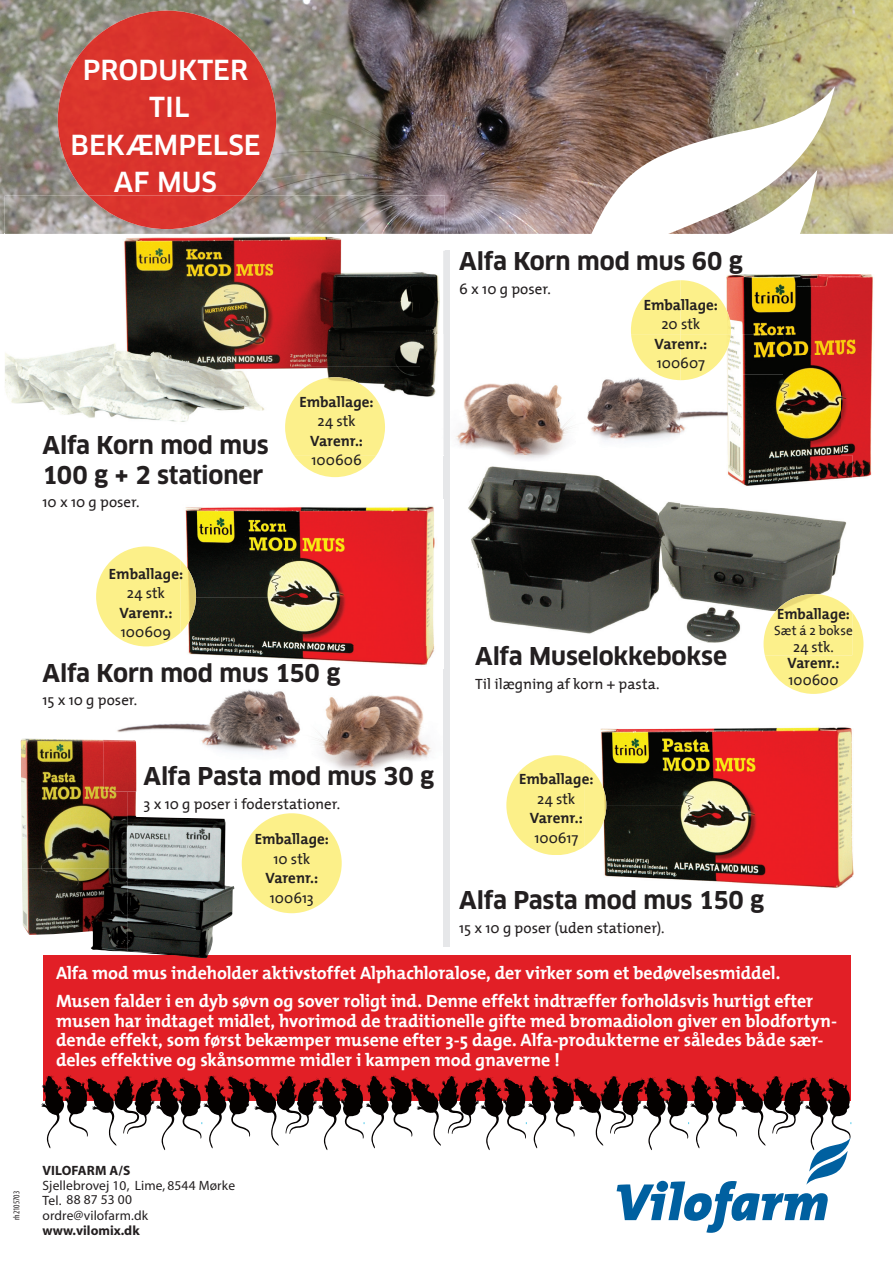
<style>
.page{position:relative;width:893px;height:1263px;background:#fff}
.page>*{position:absolute;margin:0;border:0;box-sizing:border-box;transform-origin:0 0}
.t1{font:500 27px/37.5px "Clan OT";color:#fff;text-align:center}
.t2{font:700 24px/29.7px "Clan OT";letter-spacing:-.01em;color:#231f20}
.t3{font:700 18px/19.5px "The Mix";letter-spacing:-.005em;color:#fff}
.t4{font:15px "The Mix 5";color:#231f20}
.t5{font:700 15px "The Mix";color:#231f20}
.t6{font:13.5px/14.2px "Myriad";letter-spacing:.01em;color:#231f20}
.t7{font:700 13.5px "Myriad";color:#231f20}
.t8{font:13.5px "The Mix 5";letter-spacing:.01em;color:#231f20}
.t9{font:condensed 9px "Myriad Pro";letter-spacing:.01em;color:#231f20;scale:.96 1}
</style>
<div class="page">
<img style="left:117px;top:646px;width:333px;height:145px">
<img style="left:449px;top:334px;width:231px;height:145px">
<div style="left:43px;top:955px;width:807px;height:145px;background:#e21f26"></div>
<div style="left:443px;top:251px;width:6px;height:696px;background:#e6e7e9"></div>
<img style="left:0;top:0;width:893px;height:234px">
<svg style="left:555px;top:86px;width:280px;height:148px"></svg>
<img style="left:58px;top:11px;width:218px;height:185px">
<svg style="left:41px;top:1075px;width:810px;height:158px"></svg>
<img style="left:5px;top:196px;width:440px;height:170px">
<img style="left:5px;top:366px;width:244px;height:56px">
<img style="left:249px;top:366px;width:171px;height:45px">
<img style="left:420px;top:334px;width:23px;height:63px">
<img style="left:443px;top:251px;width:2px;height:204px">
<img style="left:88px;top:196px;width:158px;height:33px">
<img style="left:726px;top:274px;width:114px;height:82px">
<img style="left:840px;top:274px;width:33px;height:204px">
<img style="left:784px;top:356px;width:56px;height:99px">
<img style="left:731px;top:334px;width:53px;height:40px">
<img style="left:680px;top:374px;width:104px;height:81px">
<img style="left:181px;top:500px;width:263px;height:168px">
<img style="left:584px;top:727px;width:270px;height:161px">
<img style="left:468px;top:479px;width:379px;height:164px">
<img style="left:466px;top:455px;width:214px;height:24px">
<img style="left:680px;top:455px;width:172px;height:53px">
<svg style="left:294px;top:455px;width:82px;height:22px"></svg>
<img style="left:285px;top:377px;width:100px;height:78px">
<svg style="left:506px;top:755px;width:78px;height:100px"></svg>
<img style="left:584px;top:764px;width:22px;height:83px">
<svg style="left:631px;top:280px;width:49px;height:54px"></svg>
<img style="left:631px;top:334px;width:49px;height:46px">
<img style="left:680px;top:280px;width:51px;height:100px">
<svg style="left:96px;top:546px;width:85px;height:100px"></svg>
<img style="left:181px;top:560px;width:15px;height:72px">
<svg style="left:765px;top:612px;width:98px;height:82px"></svg>
<img style="left:763px;top:594px;width:89px;height:61px">
<img style="left:21px;top:738px;width:107px;height:214px">
<img style="left:127px;top:791px;width:107px;height:121px">
<img style="left:127px;top:912px;width:105px;height:43px">
<img style="left:103px;top:740px;width:33px;height:51px">
<img style="left:173px;top:955px;width:35px;height:3px">
<div style="left:242px;top:813px;width:100px;height:100px;background:#fcf089;border-radius:50%"></div>
<h1 class="t1" style="left:70px;top:51px;width:192px">PRODUKTER<br>TIL<br>BEKÆMPELSE<br>AF MUS</h1>
<h2 class="t2" style="left:43px;top:430px;width:228px">Alfa Korn mod mus<br>100 g + 2 stationer</h2>
<p class="t4" style="left:43px;top:490px;width:99px">10 x 10 g poser.</p>
<p class="t5" style="left:109px;top:561px;width:76px">Emballage:</p>
<p class="t4" style="left:127px;top:581px;width:40px">24 stk</p>
<p class="t5" style="left:120px;top:600px;width:54px">Varenr.:</p>
<p class="t4" style="left:121px;top:620px;width:52px">100609</p>
<p class="t5" style="left:299px;top:389px;width:76px">Emballage:</p>
<p class="t4" style="left:318px;top:409px;width:40px">24 stk</p>
<p class="t5" style="left:310px;top:428px;width:54px">Varenr.:</p>
<p class="t4" style="left:311px;top:448px;width:52px">100606</p>
<h2 class="t2" style="left:43px;top:658px;width:299px">Alfa Korn mod mus 150 g</h2>
<p class="t4" style="left:43px;top:688px;width:96px">15 x 10 g poser.</p>
<h2 class="t2" style="left:143px;top:762px;width:292px">Alfa Pasta mod mus 30 g</h2>
<p class="t4" style="left:143px;top:792px;width:198px">3 x 10 g poser i foderstationer.</p>
<p class="t5" style="left:255px;top:826px;width:76px">Emballage:</p>
<p class="t4" style="left:273px;top:846px;width:38px">10 stk</p>
<p class="t5" style="left:265px;top:865px;width:54px">Varenr.:</p>
<p class="t4" style="left:270px;top:885px;width:45px">100613</p>
<h2 class="t2" style="left:459px;top:246px;width:285px">Alfa Korn mod mus 60 g</h2>
<p class="t4" style="left:459px;top:276px;width:93px">6 x 10 g poser.</p>
<p class="t5" style="left:644px;top:292px;width:76px">Emballage:</p>
<p class="t4" style="left:661px;top:312px;width:40px">20 stk</p>
<p class="t5" style="left:654px;top:331px;width:54px">Varenr.:</p>
<p class="t4" style="left:657px;top:351px;width:50px">100607</p>
<h2 class="t2" style="left:475px;top:642px;width:254px">Alfa Muselokkebokse</h2>
<p class="t4" style="left:475px;top:671px;width:186px">Til ilægning af korn + pasta.</p>
<p class="t5" style="left:777px;top:601px;width:74px">Emballage:</p>
<p class="t8" style="left:774px;top:619px;width:80px">Sæt á 2 bokse</p>
<p class="t4" style="left:793px;top:634px;width:42px">24 stk.</p>
<p class="t5" style="left:788px;top:650px;width:53px">Varenr.:</p>
<p class="t4" style="left:789px;top:667px;width:51px">100600</p>
<p class="t5" style="left:519px;top:766px;width:76px">Emballage:</p>
<p class="t4" style="left:537px;top:786px;width:40px">24 stk</p>
<p class="t5" style="left:530px;top:805px;width:54px">Varenr.:</p>
<p class="t4" style="left:534px;top:825px;width:45px">100617</p>
<h2 class="t2" style="left:459px;top:886px;width:307px">Alfa Pasta mod mus 150 g</h2>
<p class="t4" style="left:459px;top:915px;width:207px">15 x 10 g poser (uden stationer).</p>
<p class="t3" style="left:56px;top:959px;width:759px;line-height:28px">Alfa mod mus indeholder aktivstoffet Alphachloralose, der virker som et bedøvelsesmiddel.<br>Musen falder i en dyb søvn og sover roligt ind. Denne effekt indtræffer forholdsvis hurtigt efter</p>
<p class="t3" style="left:56px;top:1010px;width:783px">musen har indtaget midlet, hvorimod de traditionelle gifte med bromadiolon giver en blodfortyn&shy;dende effekt, som først bekæmper musene efter 3-5 dage. Alfa-produkterne er således både sær&shy;deles effektive og skånsomme midler i kampen mod gnaverne !</p>
<p class="t9" style="left:11px;top:1220px;width:32px;rotate:-90deg">rh2105703</p>
<p class="t7" style="left:43px;top:1163px;width:89px">VILOFARM A/S</p>
<p class="t6" style="left:43px;top:1179px;width:194px">Sjellebrovej 10, Lime, 8544 Mørke<br>Tel. 88 87 53 00</p>
<p class="t6" style="left:43px;top:1209px;width:107px">ordre@vilofarm.dk</p>
<p class="t7" style="left:43px;top:1223px;width:99px">www.vilomix.dk</p>
</div>
